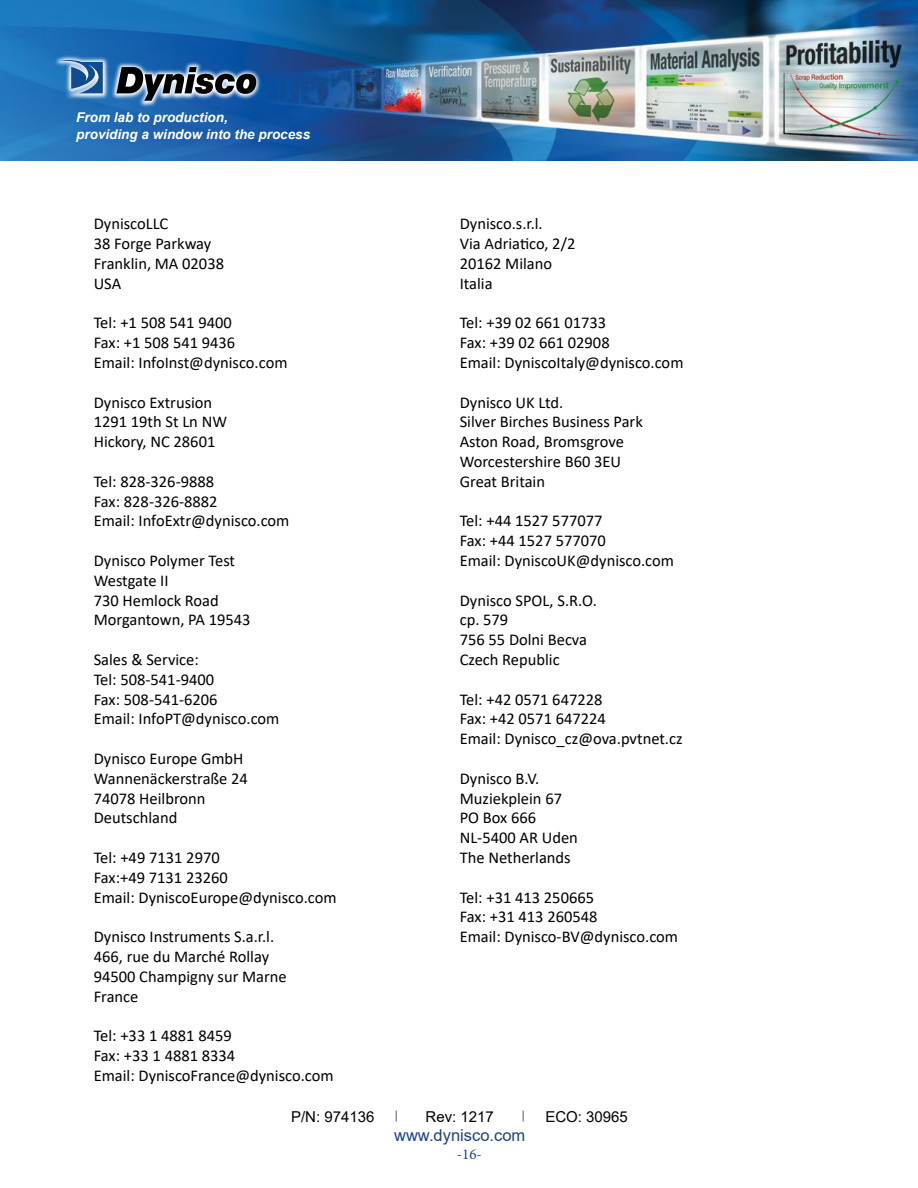
<style>
.page{position:relative;width:918px;height:1188px;background:#fff}
.page>*{position:absolute;margin:0;border:0;box-sizing:border-box;transform-origin:0 0}
.t1{font:16.5px/19.8px "Calibri";color:#000}
.t2{font:16.5px "Arial";color:#1e4384}
.t3{font:15px "Arial";color:#000}
.t4{font:15px "Minion Pro";color:#1e4384}
.t5{font:italic 700 13.5px/17.1px "Arial";color:#fff}
</style>
<div class="page">
<svg style="left:522px;top:1111px;width:2px;height:11px"></svg>
<img style="left:0;top:0;width:918px;height:161px">
<p class="t5" style="left:76px;top:109px;width:236px">From lab to production,<br>providing a window into the process</p>
<p class="t1" style="left:94px;top:214px;width:132px">DyniscoLLC<br>38 Forge Parkway<br>Franklin, MA 02038<br>USA</p>
<p class="t1" style="left:94px;top:313px;width:195px">Tel: +1 508 541 9400<br>Fax: +1 508 541 9436<br>Email: InfoInst@dynisco.com</p>
<p class="t1" style="left:94px;top:392px;width:135px">Dynisco Extrusion<br>1291 19th St Ln NW<br>Hickory, NC 28601</p>
<p class="t1" style="left:94px;top:471px;width:197px">Tel: 828-326-9888<br>Fax: 828-326-8882<br>Email: InfoExtr@dynisco.com</p>
<p class="t1" style="left:94px;top:550px;width:158px">Dynisco Polymer Test<br>Westgate II<br>730 Hemlock Road<br>Morgantown, PA 19543</p>
<p class="t1" style="left:94px;top:649px;width:187px">Sales &amp; Service:<br>Tel: 508-541-9400<br>Fax: 508-541-6206<br>Email: InfoPT@dynisco.com</p>
<p class="t1" style="left:94px;top:748px;width:156px">Dynisco Europe GmbH<br>Wannenäckerstraße 24<br>74078 Heilbronn<br>Deutschland</p>
<p class="t1" style="left:94px;top:847px;width:244px">Tel: +49 7131 2970<br>Fax:+49 7131 23260<br>Email: DyniscoEurope@dynisco.com</p>
<p class="t1" style="left:94px;top:926px;width:195px">Dynisco Instruments S.a.r.l.<br>466, rue du Marché Rollay<br>94500 Champigny sur Marne<br>France</p>
<p class="t1" style="left:94px;top:1025px;width:241px">Tel: +33 1 4881 8459<br>Fax: +33 1 4881 8334<br>Email: DyniscoFrance@dynisco.com</p>
<p class="t1" style="left:460px;top:214px;width:117px">Dynisco.s.r.l.<br>Via Adriatico, 2/2<br>20162 Milano<br>Italia</p>
<p class="t1" style="left:460px;top:313px;width:225px">Tel: +39 02 661 01733<br>Fax: +39 02 661 02908<br>Email: DyniscoItaly@dynisco.com</p>
<p class="t1" style="left:460px;top:392px;width:185px">Dynisco UK Ltd.<br>Silver Birches Business Park<br>Aston Road, Bromsgrove<br>Worcestershire B60 3EU<br>Great Britain</p>
<p class="t1" style="left:460px;top:511px;width:216px">Tel: +44 1527 577077<br>Fax: +44 1527 577070<br>Email: DyniscoUK@dynisco.com</p>
<p class="t1" style="left:460px;top:590px;width:139px">Dynisco SPOL, S.R.O. cp. 579<br>756 55 Dolni Becva<br>Czech Republic</p>
<p class="t1" style="left:460px;top:689px;width:224px">Tel: +42 0571 647228<br>Fax: +42 0571 647224<br>Email: Dynisco_cz@ova.pvtnet.cz</p>
<p class="t1" style="left:460px;top:768px;width:120px">Dynisco B.V.<br>Muziekplein 67<br>PO Box 666<br>NL-5400 AR Uden<br>The Netherlands</p>
<p class="t1" style="left:460px;top:887px;width:220px">Tel: +31 413 250665<br>Fax: +31 413 260548<br>Email: Dynisco-BV@dynisco.com</p>
<p class="t3" style="left:291px;top:1106px;width:85px">P/N: 974136</p>
<p class="t3" style="left:426px;top:1106px;width:70px">Rev: 1217</p>
<p class="t3" style="left:545px;top:1106px;width:84px">ECO: 30965</p>
<p class="t2" style="left:394px;top:1124px;width:133px">www.dynisco.com</p>
<p class="t4" style="left:457px;top:1145px;width:27px">-16-</p>
</div>
